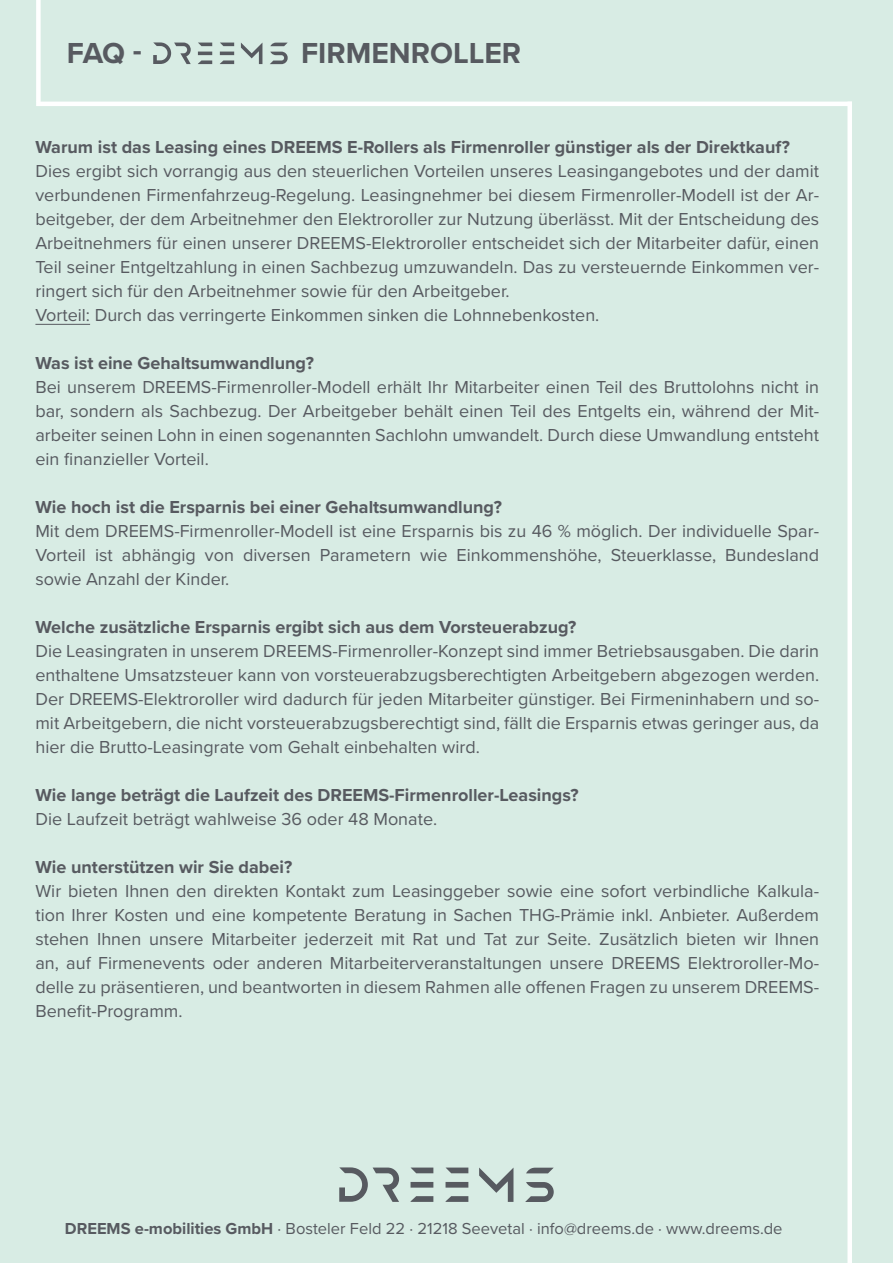
<style>
.page{position:relative;width:893px;height:1263px;background:#d8ece4}
.page>*{position:absolute;margin:0;border:0;box-sizing:border-box;transform-origin:0 0}
.t1{font:700 30px "Proxima Nova";color:#575a60}
.t2{font:18px/24px "Proxima Nova";color:#575a60;text-align:justify}
.t3{font:700 18px "Proxima Nova";color:#575a60}
.t4{font:16.5px "Proxima Nova";color:#575a60}
.s1{font-weight:700}
</style>
<div class="page">
<svg style="left:339px;top:1167px;width:60px;height:35px"></svg>
<svg style="left:411px;top:1167px;width:22px;height:35px"></svg>
<svg style="left:446px;top:1167px;width:22px;height:35px"></svg>
<svg style="left:479px;top:1167px;width:34px;height:35px"></svg>
<svg style="left:525px;top:1168px;width:29px;height:34px"></svg>
<div style="left:36px;top:0;width:5px;height:102px;background:#fff"></div>
<hr style="left:36px;top:102px;width:816px;height:4px;background:#fff">
<div style="left:847px;top:102px;width:5px;height:1161px;background:#fff"></div>
<hr style="left:35px;top:324px;width:55px;height:1px;background:#575a60">
<svg style="left:153px;top:42px;width:38px;height:22px"></svg>
<svg style="left:198px;top:43px;width:14px;height:21px"></svg>
<svg style="left:220px;top:43px;width:14px;height:21px"></svg>
<svg style="left:241px;top:43px;width:21px;height:21px"></svg>
<svg style="left:270px;top:43px;width:18px;height:21px"></svg>
<h1 class="t1" style="left:67px;top:31px;width:76px">FAQ -</h1>
<h1 class="t1" style="left:301px;top:31px;width:222px">FIRMENROLLER</h1>
<p class="t3" style="left:35px;top:134px;width:756px">Warum ist das Leasing eines DREEMS E-Rollers als Firmenroller günstiger als der Direktkauf?</p>
<p class="t2" style="left:35px;top:159px;width:785px;text-align:left">Dies ergibt sich vorrangig aus den steuerlichen Vorteilen unseres Leasingangebotes und der damit verbundenen Firmenfahrzeug-Regelung. Leasingnehmer bei diesem Firmenroller-Modell ist der Ar&shy;beitgeber, der dem Arbeitnehmer den Elektroroller zur Nutzung überlässt. Mit der Entscheidung des Arbeitnehmers für einen unserer DREEMS-Elektroroller entscheidet sich der Mitarbeiter dafür, einen Teil seiner Entgeltzahlung in einen Sachbezug umzuwandeln. Das zu versteuernde Einkommen ver&shy;ringert sich für den Arbeitnehmer sowie für den Arbeitgeber.<br>Vorteil: Durch das verringerte Einkommen sinken die Lohnnebenkosten.</p>
<p class="t3" style="left:35px;top:350px;width:280px">Was ist eine Gehaltsumwandlung?</p>
<p class="t2" style="left:35px;top:375px;width:785px">Bei unserem DREEMS-Firmenroller-Modell erhält Ihr Mitarbeiter einen Teil des Bruttolohns nicht in bar, sondern als Sachbezug. Der Arbeitgeber behält einen Teil des Entgelts ein, während der Mit&shy;arbeiter seinen Lohn in einen sogenannten Sachlohn umwandelt. Durch diese Umwandlung entsteht ein finanzieller Vorteil.</p>
<p class="t3" style="left:35px;top:494px;width:468px">Wie hoch ist die Ersparnis bei einer Gehaltsumwandlung?</p>
<p class="t2" style="left:35px;top:519px;width:785px">Mit dem DREEMS-Firmenroller-Modell ist eine Ersparnis bis zu 46 % möglich. Der individuelle Spar-Vorteil ist abhängig von diversen Parametern wie Einkommenshöhe, Steuerklasse, Bundesland sowie Anzahl der Kinder.</p>
<p class="t3" style="left:35px;top:614px;width:542px">Welche zusätzliche Ersparnis ergibt sich aus dem Vorsteuerabzug?</p>
<p class="t2" style="left:35px;top:639px;width:785px">Die Leasingraten in unserem DREEMS-Firmenroller-Konzept sind immer Betriebsausgaben. Die darin enthaltene Umsatzsteuer kann von vorsteuerabzugsberechtigten Arbeitgebern abgezogen werden.<br>Der DREEMS-Elektroroller wird dadurch für jeden Mitarbeiter günstiger. Bei Firmeninhabern und so&shy;mit Arbeitgebern, die nicht vorsteuerabzugsberechtigt sind, fällt die Ersparnis etwas geringer aus, da hier die Brutto-Leasingrate vom Gehalt einbehalten wird.</p>
<p class="t3" style="left:35px;top:782px;width:545px">Wie lange beträgt die Laufzeit des DREEMS-Firmenroller-Leasings?</p>
<p class="t2" style="left:35px;top:807px;width:403px">Die Laufzeit beträgt wahlweise 36 oder 48 Monate.</p>
<p class="t3" style="left:35px;top:854px;width:258px">Wie unterstützen wir Sie dabei?</p>
<p class="t2" style="left:35px;top:879px;width:785px">Wir bieten Ihnen den direkten Kontakt zum Leasinggeber sowie eine sofort verbindliche Kalkula&shy;tion Ihrer Kosten und eine kompetente Beratung in Sachen THG-Prämie inkl. Anbieter. Außerdem stehen Ihnen unsere Mitarbeiter jederzeit mit Rat und Tat zur Seite. Zusätzlich bieten wir Ihnen an, auf Firmenevents oder anderen Mitarbeiterveranstaltungen unsere DREEMS Elektroroller-Mo&shy;delle zu präsentieren, und beantworten in diesem Rahmen alle offenen Fragen zu unserem DREEMS-Benefit-Programm.</p>
<p class="t4" style="left:65px;top:1216px;width:719px"><span class="s1">DREEMS e-mobilities GmbH</span> · Bosteler Feld 22 · 21218 Seevetal · info@dreems.de · www.dreems.de</p>
</div>
